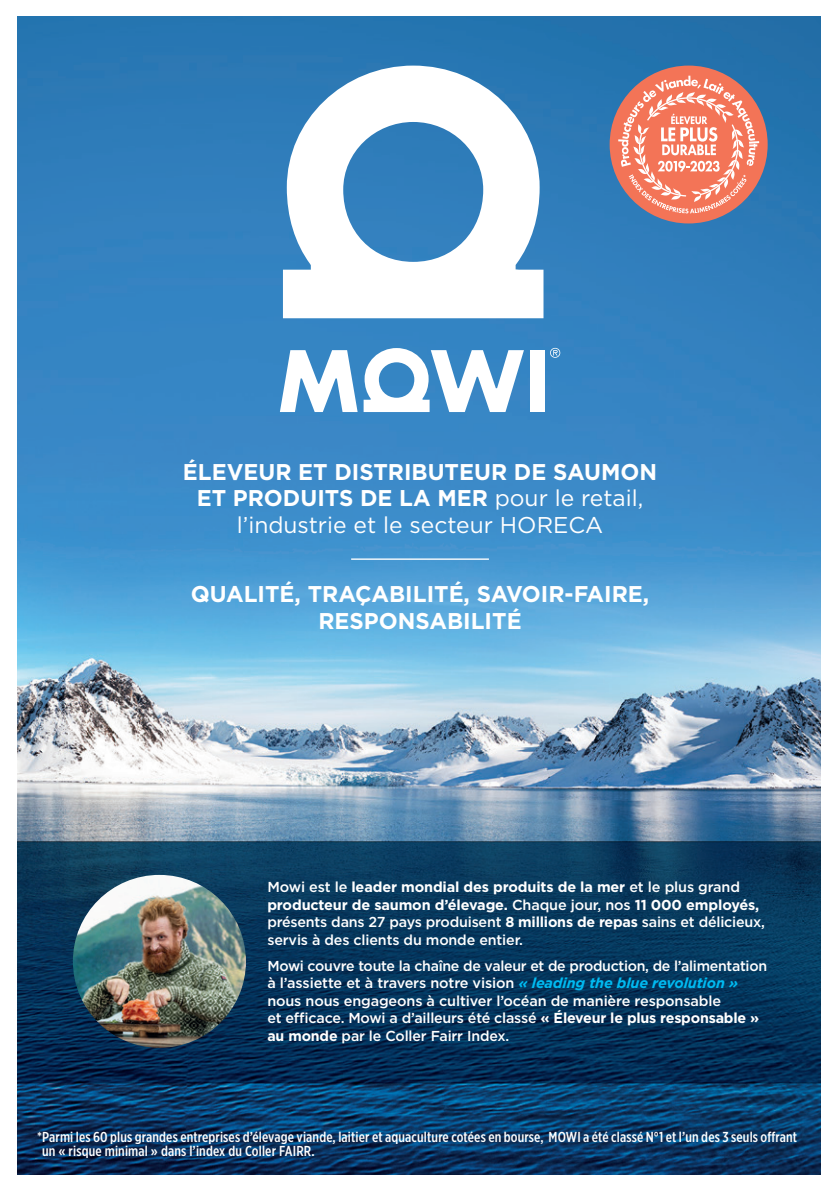
<style>
.page{position:relative;width:840px;height:1191px;background:#fff}
.page>*{position:absolute;margin:0;border:0;box-sizing:border-box;transform-origin:0 0}
.t1{font:700 22.8px/26.8px "Gotham";color:#fff;text-align:center}
.t2{font:500 14.4px/17.6px "Gotham";letter-spacing:-.015em;color:#fff}
.t3{font:500 14.4px/14.4px "Gotham X Narrow";letter-spacing:.01em;color:#fff}
.s1{font-weight:400}
.s2{font-weight:700}
.s3{font-weight:700;font-style:italic;color:#00baf1}
</style>
<div class="page">
<img style="left:17px;top:17px;width:802px;height:1157px">
<hr style="left:351px;top:558px;width:137px;height:2px;background:#fff">
<img style="left:73px;top:875px;width:173px;height:172px;border-radius:86px">
<svg style="left:549px;top:348px;width:11px;height:10px"></svg>
<div style="left:530px;top:350px;width:14px;height:62px;background:#fff"></div>
<svg style="left:280px;top:350px;width:77px;height:62px"></svg>
<svg style="left:363px;top:348px;width:160px;height:64px"></svg>
<svg style="left:283px;top:66px;width:260px;height:252px"></svg>
<div style="left:609px;top:66px;width:158px;height:157px;background:#f37457;border-radius:50%"></div>
<svg style="left:618px;top:76px;width:140px;height:137px"></svg>
<p class="t1" style="left:183px;top:458px;width:475px">ÉLEVEUR ET DISTRIBUTEUR DE SAUMON<br>ET PRODUITS DE LA MER <span class="s1">pour le retail, l’industrie et le secteur HORECA</span></p>
<p class="t1" style="left:191px;top:580px;width:460px">QUALITÉ, TRAÇABILITÉ, SAVOIR-FAIRE,<br>RESPONSABILITÉ</p>
<p class="t2" style="left:267px;top:878px;width:499px">Mowi est le <span class="s2">leader mondial des produits de la mer</span> et le plus grand <span class="s2">producteur de saumon d’élevage.</span> Chaque jour, nos <span class="s2">11 000 employés, </span>présents dans 27 pays produisent <span class="s2">8 millions de repas</span> sains et délicieux, servis à des clients du monde entier.</p>
<p class="t2" style="left:267px;top:956px;width:501px">Mowi couvre toute la chaîne de valeur et de production, de l’alimentation à l’assiette et à travers notre vision <span class="s3">« leading the blue revolution » </span>nous nous engageons à cultiver l’océan de manière responsable<br>et efficace. Mowi a d’ailleurs été classé <span class="s2">« Éleveur le plus responsable » au monde</span> par le Coller Fairr Index.</p>
<p class="t3" style="left:42px;top:1129px;width:756px;text-indent:-5px">*Parmi les 60 plus grandes entreprises d’élevage viande, laitier et aquaculture cotées en bourse, MOWI a été classé N°1 et l’un des 3 seuls offrant un « risque minimal » dans l’index du Coller FAIRR.</p>
</div>
